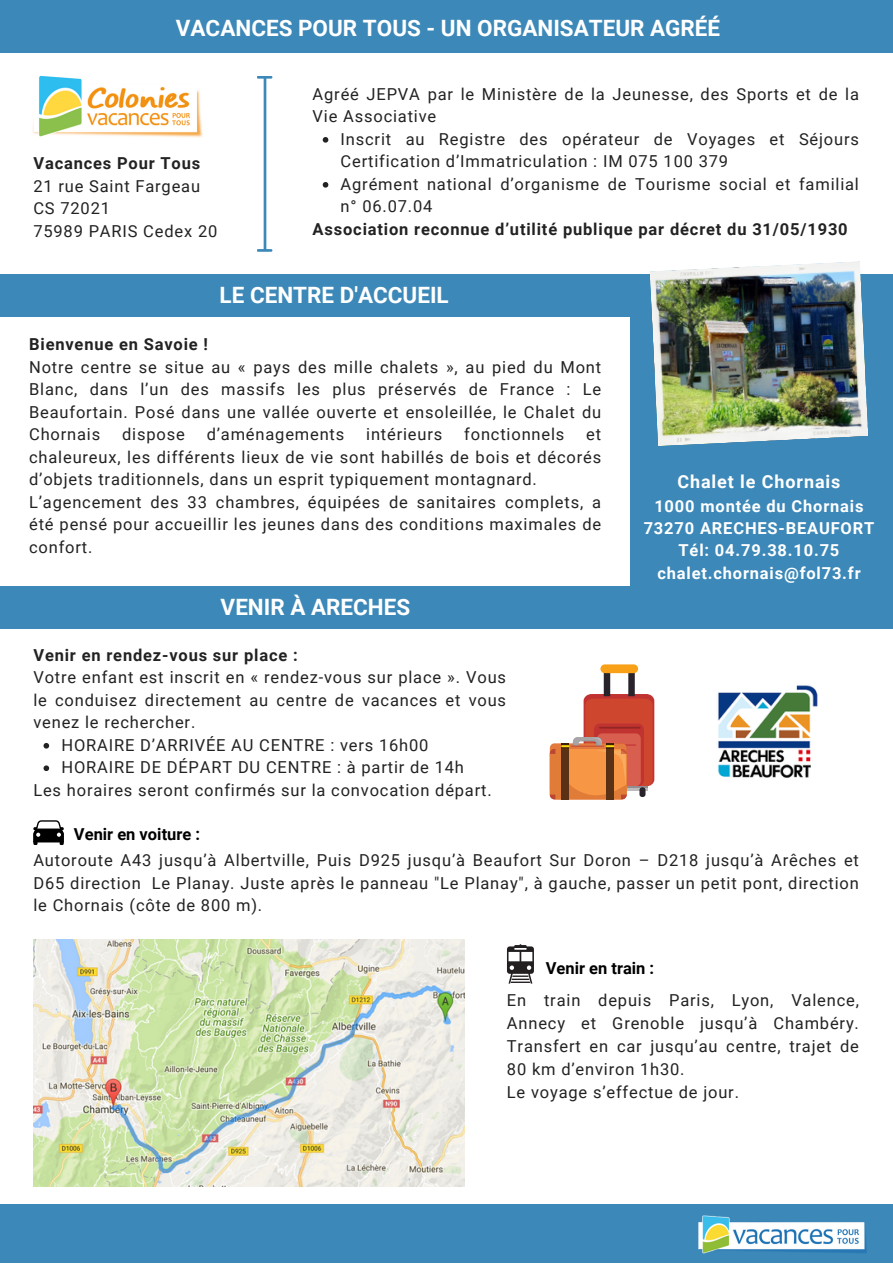
<style>
.page{position:relative;width:893px;height:1264px;background:#fff}
.page>*{position:absolute;margin:0;border:0;box-sizing:border-box;transform-origin:0 0}
.t1{font:700 22.5px "Roboto";color:#fff}
.t2{font:700 18px "Roboto";letter-spacing:.05em;color:#fff}
.t3{font:16.5px/22.5px "Roboto";letter-spacing:.05em;color:#222;text-align:justify}
.t4{font:700 16.5px "Roboto";letter-spacing:.05em;color:#222}
.t5{font:700 16.5px "Roboto";letter-spacing:.05em;color:#fff}
.t6{font:700 16.5px "Roboto";color:#000}
</style>
<div class="page">
<div style="left:0;top:1203px;width:892px;height:59px;background:#3c88b8"></div>
<div style="left:630px;top:296px;width:262px;height:295px;background:#3c88b8"></div>
<div style="left:0;top:274px;width:892px;height:43px;background:#3c88b8"></div>
<div style="left:0;top:0;width:892px;height:53px;background:#3c88b8"></div>
<div style="left:0;top:586px;width:892px;height:42px;background:#3c88b8"></div>
<img style="left:698px;top:1215px;width:169px;height:39px">
<img style="left:32px;top:76px;width:171px;height:61px">
<svg style="left:257px;top:76px;width:15px;height:176px"></svg>
<img style="left:650px;top:261px;width:218px;height:185px">
<div style="left:600px;top:664px;width:38px;height:9px;background:#f8a118;border-radius:4px"></div>
<svg style="left:550px;top:668px;width:104px;height:131px"></svg>
<div style="left:606px;top:749px;width:7px;height:50px;background:#5a3114"></div>
<svg style="left:33px;top:820px;width:31px;height:25px"></svg>
<svg style="left:507px;top:944px;width:27px;height:39px"></svg>
<img style="left:34px;top:939px;width:430px;height:247px">
<img style="left:718px;top:685px;width:100px;height:93px">
<svg style="left:323px;top:137px;width:5px;height:6px"></svg>
<svg style="left:323px;top:182px;width:5px;height:6px"></svg>
<svg style="left:43px;top:743px;width:6px;height:5px"></svg>
<svg style="left:43px;top:765px;width:6px;height:6px"></svg>
<p class="t1" style="left:176px;top:15px;width:545px">VACANCES POUR TOUS - UN ORGANISATEUR AGRÉÉ</p>
<p class="t4" style="left:33px;top:154px;width:168px">Vacances Pour Tous</p>
<p class="t3" style="left:33px;top:175px;width:168px">21 rue Saint Fargeau</p>
<p class="t3" style="left:33px;top:197px;width:78px">CS 72021</p>
<p class="t3" style="left:33px;top:220px;width:185px">75989 PARIS Cedex 20</p>
<p class="t3" style="left:312px;top:83px;width:548px">Agréé JEPVA par le Ministère de la Jeunesse, des Sports et de la<br>Vie Associative</p>
<p class="t3" style="left:340px;top:128px;width:520px">Inscrit au Registre des opérateur de Voyages et Séjours<br>Certification d’Immatriculation : IM 075 100 379</p>
<p class="t3" style="left:340px;top:173px;width:520px">Agrément national d’organisme de Tourisme social et familial n° 06.07.04</p>
<p class="t4" style="left:312px;top:219px;width:536px">Association reconnue d’utilité publique par décret du 31/05/1930</p>
<p class="t1" style="left:219px;top:282px;width:231px">LE CENTRE D'ACCUEIL</p>
<p class="t4" style="left:29px;top:335px;width:180px">Bienvenue en Savoie !</p>
<p class="t3" style="left:29px;top:356px;width:573px">Notre centre se situe au « pays des mille chalets », au pied du Mont Blanc, dans l’un des massifs les plus préservés de France : Le Beaufortain. Posé dans une vallée ouverte et ensoleillée, le Chalet du Chornais</p>
<p class="t3" style="left:122px;top:423px;width:64px">dispose</p>
<p class="t3" style="left:207px;top:423px;width:139px">d’aménagements</p>
<p class="t3" style="left:366px;top:423px;width:78px">intérieurs</p>
<p class="t3" style="left:464px;top:423px;width:102px">fonctionnels</p>
<p class="t3" style="left:29px;top:423px;width:573px;text-indent:557px">et chaleureux, les différents lieux de vie sont habillés de bois et décorés d’objets traditionnels, dans un esprit typiquement montagnard.</p>
<p class="t3" style="left:29px;top:491px;width:573px">L’agencement des 33 chambres, équipées de sanitaires complets, a été pensé pour accueillir les jeunes dans des conditions maximales de confort.</p>
<p class="t1" style="left:221px;top:594px;width:191px">VENIR À ARECHES</p>
<p class="t4" style="left:33px;top:645px;width:266px">Venir en rendez-vous sur place :</p>
<p class="t3" style="left:33px;top:666px;width:474px">Votre enfant est inscrit en « rendez-vous sur place ». Vous le conduisez directement au centre de vacances et vous venez le rechercher.</p>
<p class="t3" style="left:61px;top:734px;width:368px">HORAIRE D’ARRIVÉE AU CENTRE : vers 16h00</p>
<p class="t3" style="left:61px;top:756px;width:404px">HORAIRE DE DÉPART DU CENTRE : à partir de 14h</p>
<p class="t3" style="left:33px;top:779px;width:460px">Les horaires seront confirmés sur la convocation départ.</p>
<p class="t6" style="left:74px;top:824px;width:128px">Venir en voiture :</p>
<p class="t2" style="left:677px;top:471px;width:165px">Chalet le Chornais</p>
<p class="t5" style="left:654px;top:496px;width:211px">1000 montée du Chornais</p>
<p class="t5" style="left:643px;top:518px;width:232px">73270 ARECHES-BEAUFORT</p>
<p class="t5" style="left:678px;top:541px;width:162px">Tél: 04.79.38.10.75</p>
<p class="t5" style="left:657px;top:563px;width:205px">chalet.chornais@fol73.fr</p>
<p class="t3" style="left:33px;top:849px;width:827px">Autoroute A43 jusqu’à Albertville, Puis D925 jusqu’à Beaufort Sur Doron – D218 jusqu’à Arêches et D65 direction Le Planay. Juste après le panneau "Le Planay", à gauche, passer un petit pont, direction le Chornais (côte de 800 m).</p>
<p class="t6" style="left:546px;top:958px;width:110px">Venir en train :</p>
<p class="t3" style="left:507px;top:989px;width:353px;line-height:23px">En train depuis Paris, Lyon, Valence, Annecy et Grenoble jusqu’à Chambéry.<br>Transfert en car jusqu’au centre, trajet de 80 km d’environ 1h30.</p>
<p class="t3" style="left:507px;top:1081px;width:233px">Le voyage s’effectue de jour.</p>
</div>
